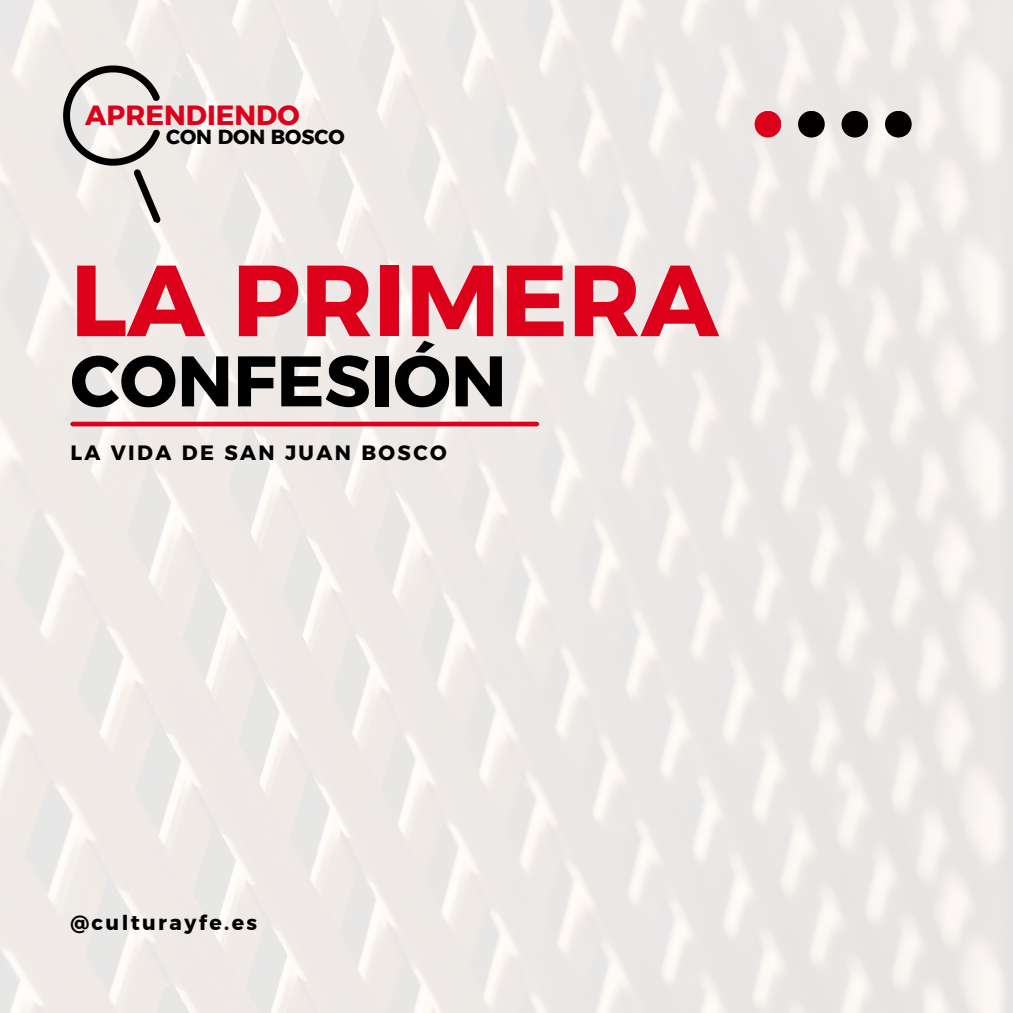
<style>
.page{position:relative;width:1013px;height:1013px;background:#fff}
.page>*{position:absolute;margin:0;border:0;box-sizing:border-box;transform-origin:0 0}
.t1{font:100.62px "Kief Montaser Bold";color:#dc001b}
.t2{font:71.25px "Kief Montaser Bold";color:#000}
.t3{font:27.62px "Kief Montaser Bold";color:#dc001b}
.t4{font:20.62px "Kief Montaser Bold";letter-spacing:.115em;color:#000}
.t5{font:20.25px "Kief Montaser Bold";color:#000}
</style>
<div class="page">
<img style="left:0;top:0;width:1012px;height:1012px">
<div style="left:73px;top:421px;width:464px;height:5px;background:#dc001b"></div>
<div style="left:885px;top:111px;width:26px;height:26px;background:#040100;border-radius:50%"></div>
<div style="left:841px;top:111px;width:27px;height:26px;background:#040100;border-radius:50%"></div>
<div style="left:798px;top:111px;width:26px;height:26px;background:#040100;border-radius:50%"></div>
<div style="left:754px;top:111px;width:27px;height:26px;background:#dc001b;border-radius:50%"></div>
<svg style="left:35px;top:46px;width:176px;height:178px;background:#dedad7"></svg>
<p class="t3" style="left:85px;top:98px;width:216px">APRENDIENDO</p>
<p class="t5" style="left:166px;top:124px;width:180px">CON DON BOSCO</p>
<h1 class="t1" style="left:70px;top:239px;width:650px">LA PRIMERA</h1>
<h2 class="t2" style="left:70px;top:337px;width:438px">CONFESIÓN</h2>
<h4 class="t4" style="left:70px;top:440px;width:378px">LA VIDA DE SAN JUAN BOSCO</h4>
<h3 class="t4" style="left:70px;top:910px;width:188px">@culturayfe.es</h3>
</div>
